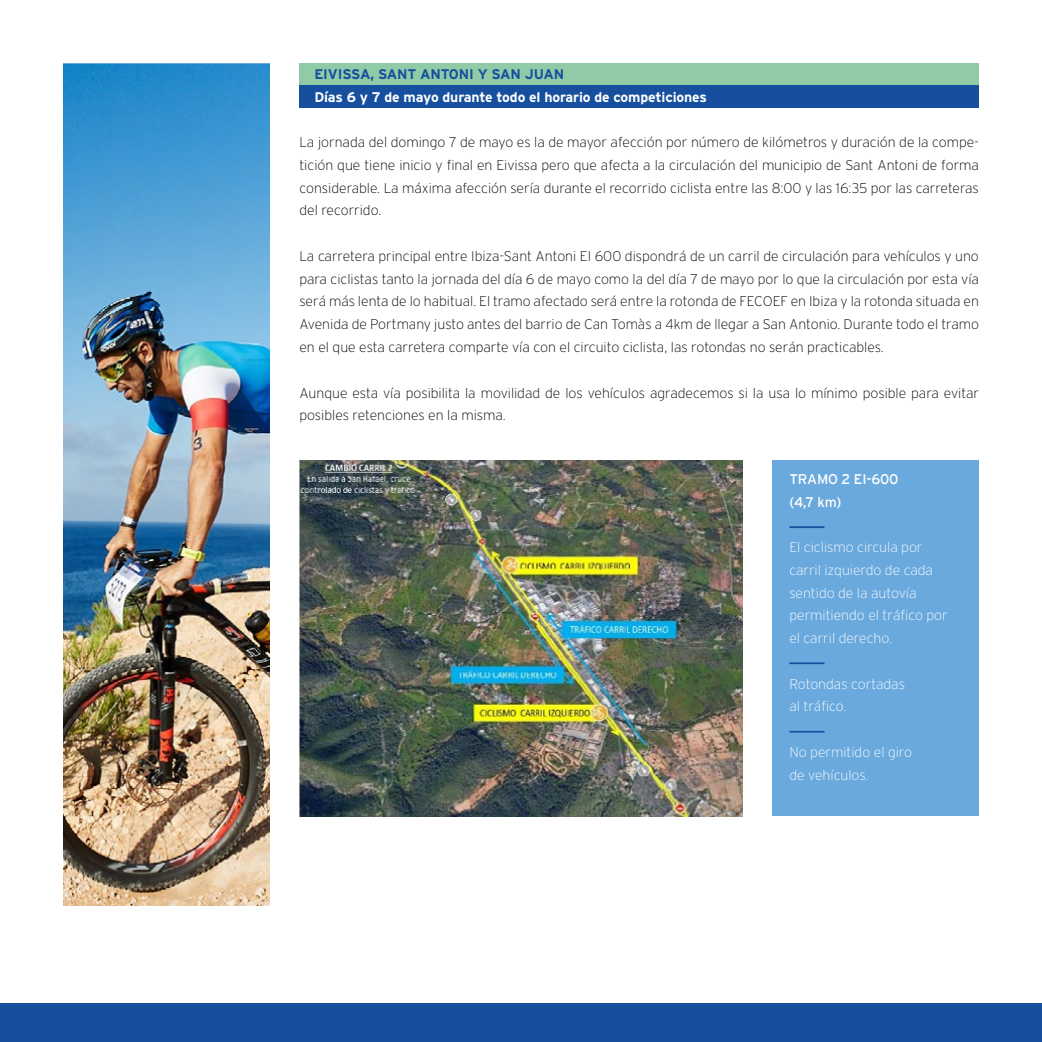
<style>
.page{position:relative;width:1042px;height:1042px;background:#fff}
.page>*{position:absolute;margin:0;border:0;box-sizing:border-box;transform-origin:0 0}
.t1{font:200 14px/22.8px "Interstate";color:#000;text-align:justify}
.t2{font:200 14px/22.8px "Interstate";color:#fff}
.t3{font:700 14px "Interstate";letter-spacing:-.01em;color:#fff}
.t4{font:700 14px "Interstate";letter-spacing:-.01em;color:#154f9e}
.t5{font:14px/22.8px "Interstate";letter-spacing:-.01em;color:#fff}
</style>
<div class="page">
<div style="left:260px;top:1003px;width:261px;height:39px;background:#154f9e"></div>
<div style="left:0;top:1003px;width:260px;height:39px;background:#154f9e"></div>
<div style="left:521px;top:1003px;width:260px;height:39px;background:#154f9e"></div>
<div style="left:781px;top:1003px;width:261px;height:39px;background:#154f9e"></div>
<img style="left:63px;top:64px;width:207px;height:841px">
<div style="left:299px;top:63px;width:680px;height:22px;background:#90caa6"></div>
<div style="left:299px;top:85px;width:680px;height:23px;background:#154f9e"></div>
<img style="left:299px;top:460px;width:443px;height:356px">
<div style="left:772px;top:460px;width:207px;height:356px;background:#6aa9dd"></div>
<hr style="left:789px;top:526px;width:35px;height:2px;background:#154f9e">
<hr style="left:789px;top:662px;width:35px;height:2px;background:#154f9e">
<hr style="left:789px;top:731px;width:35px;height:1px;background:#154f9e">
<p class="t4" style="left:314px;top:66px;width:251px">EIVISSA, SANT ANTONI Y SAN JUAN</p>
<p class="t3" style="left:314px;top:89px;width:394px">Días 6 y 7 de mayo durante todo el horario de competiciones</p>
<p class="t1" style="left:299px;top:131px;width:681px">La jornada del domingo 7 de mayo es la de mayor afección por número de kilómetros y duración de la compe&shy;tición que tiene inicio y final en Eivissa pero que afecta a la circulación del municipio de Sant Antoni de forma considerable. La máxima afección sería durante el recorrido ciclista entre las 8:00 y las 16:35 por las carreteras del recorrido.</p>
<p class="t1" style="left:299px;top:245px;width:681px">La carretera principal entre Ibiza-Sant Antoni EI 600 dispondrá de un carril de circulación para vehículos y uno para ciclistas tanto la jornada del día 6 de mayo como la del día 7 de mayo por lo que la circulación por esta vía será más lenta de lo habitual. El tramo afectado será entre la rotonda de FECOEF en Ibiza y la rotonda situada en Avenida de Portmany justo antes del barrio de Can Tomàs a 4km de llegar a San Antonio. Durante todo el tramo en el que esta carretera comparte vía con el circuito ciclista, las rotondas no serán practicables.</p>
<p class="t1" style="left:299px;top:381px;width:681px">Aunque esta vía posibilita la movilidad de los vehículos agradecemos si la usa lo mínimo posible para evitar posibles retenciones en la misma.</p>
<p class="t5" style="left:789px;top:467px;width:111px">TRAMO 2 EI-600 (4,7 km)</p>
<p class="t2" style="left:789px;top:536px;width:160px">El ciclismo circula por carril izquierdo de cada sentido de la autovía permitiendo el tráfico por el carril derecho.</p>
<p class="t2" style="left:789px;top:672px;width:117px">Rotondas cortadas al tráfico.</p>
<p class="t2" style="left:789px;top:740px;width:124px">No permitido el giro de vehículos.</p>
</div>
